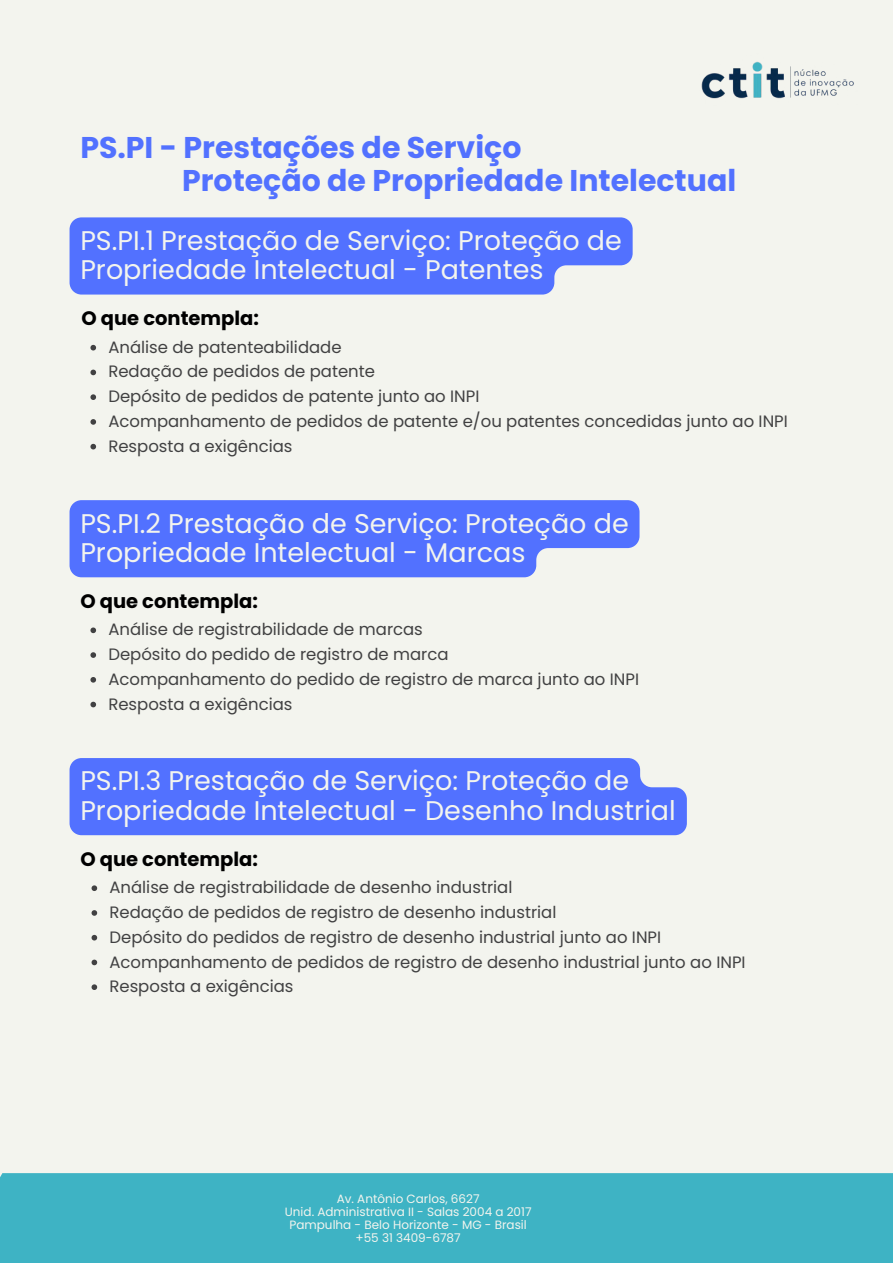
<style>
.page{position:relative;width:893px;height:1264px;background:#fff}
.page>*{position:absolute;margin:0;border:0;box-sizing:border-box;transform-origin:0 0}
.t1{font:700 30px "Poppins";color:#5271ff}
.t2{font:27px/29.2px "Poppins";color:#f3f4ee}
.t3{font:700 19.5px "Poppins";color:#000}
.t4{font:16.5px "Poppins";color:#414142}
.t5{font:12px "Poppins";color:#f3f4ee}
</style>
<div class="page">
<div style="left:0;top:0;width:892px;height:1262px;background:#f3f4ee"></div>
<div style="left:0;top:1173px;width:892px;height:89px;background:#3eb3c4"></div>
<img style="left:701px;top:61px;width:153px;height:38px">
<div style="left:70px;top:217px;width:562px;height:77px;background:#5271ff"></div>
<svg style="left:90px;top:345px;width:6px;height:5px"></svg>
<svg style="left:90px;top:369px;width:6px;height:6px"></svg>
<svg style="left:90px;top:394px;width:6px;height:6px"></svg>
<svg style="left:90px;top:419px;width:6px;height:6px"></svg>
<svg style="left:90px;top:444px;width:6px;height:5px"></svg>
<svg style="left:70px;top:500px;width:569px;height:77px;background:#5d7afd"></svg>
<svg style="left:90px;top:627px;width:6px;height:6px"></svg>
<svg style="left:90px;top:652px;width:6px;height:6px"></svg>
<svg style="left:90px;top:677px;width:6px;height:5px"></svg>
<svg style="left:90px;top:701px;width:6px;height:6px"></svg>
<div style="left:69px;top:758px;width:617px;height:77px;background:#5271ff"></div>
<svg style="left:91px;top:885px;width:6px;height:6px"></svg>
<svg style="left:91px;top:910px;width:6px;height:5px"></svg>
<svg style="left:91px;top:934px;width:6px;height:6px"></svg>
<svg style="left:91px;top:959px;width:6px;height:6px"></svg>
<svg style="left:91px;top:984px;width:6px;height:6px"></svg>
<p class="t1" style="left:80px;top:127px;width:442px">PS.PI - Prestações de Serviço</p>
<p class="t1" style="left:182px;top:159px;width:555px">Proteção de Propriedade Intelectual</p>
<p class="t2" style="left:80px;top:226px;width:543px">PS.PI.1 Prestação de Serviço: Proteção de<br>Propriedade Intelectual - Patentes</p>
<p class="t3" style="left:81px;top:304px;width:179px">O que contempla:</p>
<p class="t4" style="left:108px;top:335px;width:235px">Análise de patenteabilidade</p>
<p class="t4" style="left:108px;top:360px;width:268px">Redação de pedidos de patente</p>
<p class="t4" style="left:108px;top:385px;width:372px">Depósito de pedidos de patente junto ao INPI</p>
<p class="t4" style="left:108px;top:409px;width:681px">Acompanhamento de pedidos de patente e/ou patentes concedidas junto ao INPI</p>
<p class="t4" style="left:108px;top:434px;width:186px">Resposta a exigências</p>
<p class="t2" style="left:80px;top:508px;width:550px">PS.PI.2 Prestação de Serviço: Proteção de<br>Propriedade Intelectual - Marcas</p>
<p class="t3" style="left:80px;top:587px;width:179px">O que contempla:</p>
<p class="t4" style="left:108px;top:618px;width:316px">Análise de registrabilidade de marcas</p>
<p class="t4" style="left:108px;top:642px;width:341px">Depósito do pedido de registro de marca</p>
<p class="t4" style="left:108px;top:667px;width:532px">Acompanhamento do pedido de registro de marca junto ao INPI</p>
<p class="t4" style="left:108px;top:692px;width:186px">Resposta a exigências</p>
<p class="t2" style="left:80px;top:766px;width:597px">PS.PI.3 Prestação de Serviço: Proteção de<br>Propriedade Intelectual - Desenho Industrial</p>
<p class="t3" style="left:80px;top:845px;width:179px">O que contempla:</p>
<p class="t4" style="left:109px;top:876px;width:404px">Análise de registrabilidade de desenho industrial</p>
<p class="t4" style="left:109px;top:900px;width:448px">Redação de pedidos de registro de desenho industrial</p>
<p class="t4" style="left:109px;top:925px;width:553px">Depósito do pedidos de registro de desenho industrial junto ao INPI</p>
<p class="t4" style="left:109px;top:950px;width:637px">Acompanhamento de pedidos de registro de desenho industrial junto ao INPI</p>
<p class="t4" style="left:109px;top:974px;width:186px">Resposta a exigências</p>
<p class="t5" style="left:337px;top:1190px;width:144px">Av. Antônio Carlos, 6627</p>
<p class="t5" style="left:285px;top:1203px;width:248px">Unid. Administrativa II - Salas 2004 a 2017</p>
<p class="t5" style="left:289px;top:1216px;width:239px">Pampulha - Belo Horizonte - MG - Brasil</p>
<p class="t5" style="left:355px;top:1229px;width:107px">+55 31 3409-6787</p>
</div>
